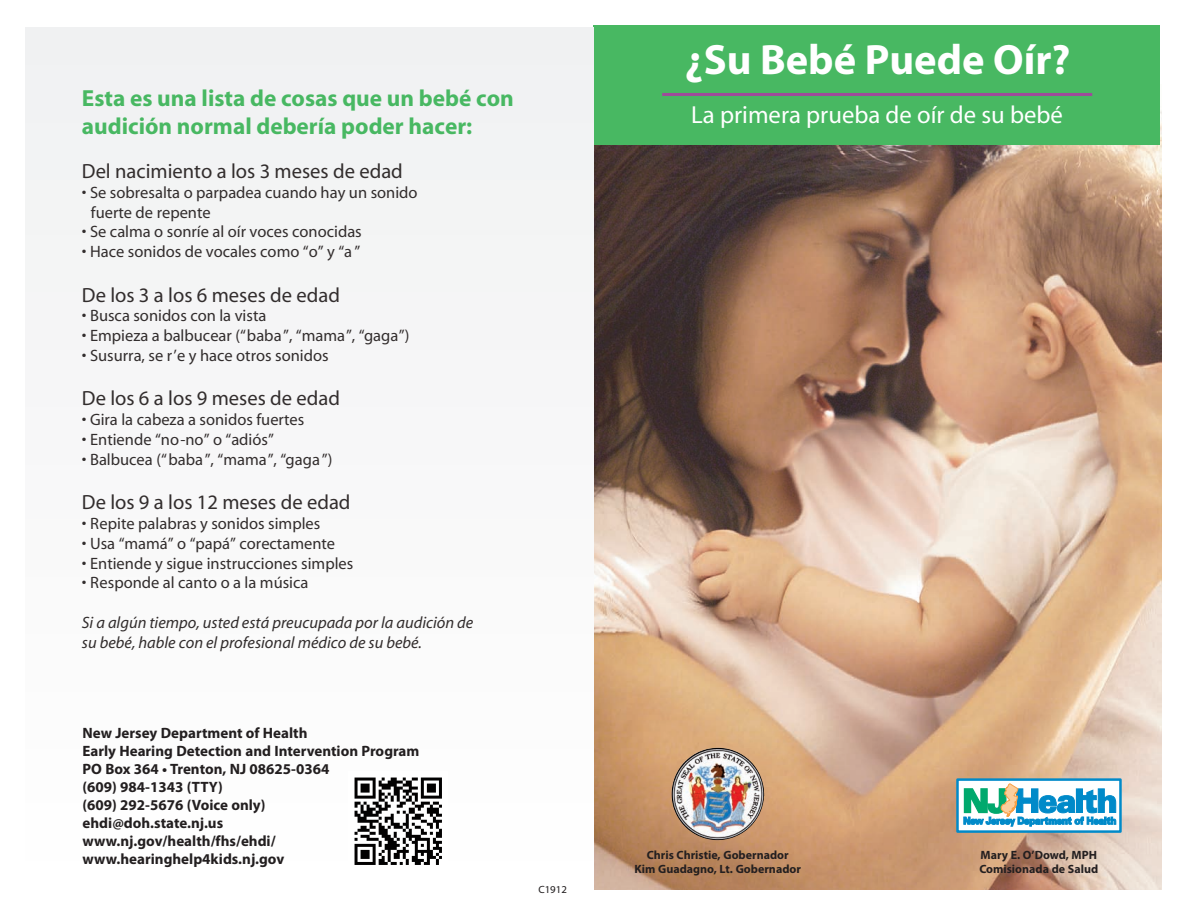
<style>
.page{position:relative;width:1188px;height:918px;background:#fff}
.page>*{position:absolute;margin:0;border:0;box-sizing:border-box;transform-origin:0 0}
.t1{font:700 42.6px "Myriad";color:#fff}
.t2{font:24.75px "Myriad";color:#fff}
.t3{font:700 23.4px/28px "Myriad";color:#48b862}
.t4{font:20.55px "Myriad";color:#322d2d}
.t5{font:16.5px/19.8px "Myriad";color:#322d2d}
.t6{font:italic 16.5px/19.8px "Myriad";color:#322d2d}
.t7{font:700 15px/18px "Myriad Pro";color:#231f20}
.t8{font:700 12px/14.4px "Myriad Pro";color:#231f20;text-align:center}
.t9{font:10.5px "Myriad Web";color:#231f20}
</style>
<div class="page">
<img style="left:594px;top:111px;width:567px;height:779px">
<div style="left:594px;top:26px;width:566px;height:119px;background:#48b862"></div>
<div style="left:26px;top:28px;width:568px;height:863px;background:#f7f7f8"></div>
<hr style="left:662px;top:93px;width:430px;height:3px;background:#9e4b9a">
<img style="left:748px;top:759px;width:15px;height:26px">
<div style="left:958px;top:780px;width:162px;height:52px;background:#fff"></div>
<div style="left:956px;top:778px;width:166px;height:55px;border:2px solid #008ac9"></div>
<svg style="left:963px;top:784px;width:153px;height:42px"></svg>
<img style="left:354px;top:777px;width:88px;height:88px">
<h3 class="t3" style="left:82px;top:86px;width:433px">Esta es una lista de cosas que un bebé con audición normal debería poder hacer:</h3>
<p class="t4" style="left:82px;top:164px;width:322px">Del nacimiento a los 3 meses de edad</p>
<p class="t5" style="left:91px;top:184px;width:328px;text-indent:-9px">• Se sobresalta o parpadea cuando hay un sonido fuerte de repente</p>
<p class="t5" style="left:82px;top:223px;width:281px">• Se calma o sonríe al oír voces conocidas</p>
<p class="t5" style="left:82px;top:243px;width:280px">• Hace sonidos de vocales como “o” y “a ”</p>
<p class="t4" style="left:82px;top:287px;width:260px">De los 3 a los 6 meses de edad</p>
<p class="t5" style="left:82px;top:307px;width:186px">• Busca sonidos con la vista</p>
<p class="t5" style="left:82px;top:327px;width:329px">• Empieza a balbucear (“baba”, “mama”, “gaga”)</p>
<p class="t5" style="left:82px;top:347px;width:248px">• Susurra, se r’e y hace otros sonidos</p>
<p class="t4" style="left:82px;top:391px;width:260px">De los 6 a los 9 meses de edad</p>
<p class="t5" style="left:82px;top:411px;width:224px">• Gira la cabeza a sonidos fuertes</p>
<p class="t5" style="left:82px;top:431px;width:193px">• Entiende “no-no” o “adiós”</p>
<p class="t5" style="left:82px;top:451px;width:252px">• Balbucea (“baba”, “mama”, “gaga ”)</p>
<p class="t4" style="left:82px;top:495px;width:270px">De los 9 a los 12 meses de edad</p>
<p class="t5" style="left:82px;top:515px;width:240px">• Repite palabras y sonidos simples</p>
<p class="t5" style="left:82px;top:535px;width:255px">• Usa “mamá” o “papá” corectamente</p>
<p class="t5" style="left:82px;top:554px;width:273px">• Entiende y sigue instrucciones simples</p>
<p class="t5" style="left:82px;top:574px;width:228px">• Responde al canto o a la música</p>
<p class="t6" style="left:82px;top:614px;width:393px">Si a algún tiempo, usted está preucupada por la audición de su bebé, hable con el profesional médico de su bebé.</p>
<p class="t7" style="left:83px;top:725px;width:338px">New Jersey Department of Health<br>Early Hearing Detection and Intervention Program<br>PO Box 364 • Trenton, NJ 08625-0364<br>(609) 984-1343 (TTY)<br>(609) 292-5676 (Voice only)<br>ehdi@doh.state.nj.us www.nj.gov/health/fhs/ehdi/ www.hearinghelp4kids.nj.gov</p>
<p class="t9" style="left:538px;top:883px;width:30px">C1912</p>
<h1 class="t1" style="left:685px;top:44px;width:387px">¿Su Bebé Puede Oír?</h1>
<h2 class="t2" style="left:691px;top:105px;width:373px">La primera prueba de oír de su bebé</h2>
<p class="t8" style="left:635px;top:849px;width:168px">Chris Christie, Gobernador<br>Kim Guadagno, Lt. Gobernador</p>
<p class="t8" style="left:979px;top:848px;width:120px;text-align:left">Mary E. O’Dowd, MPH<br>Comisionada de Salud</p>
</div>
